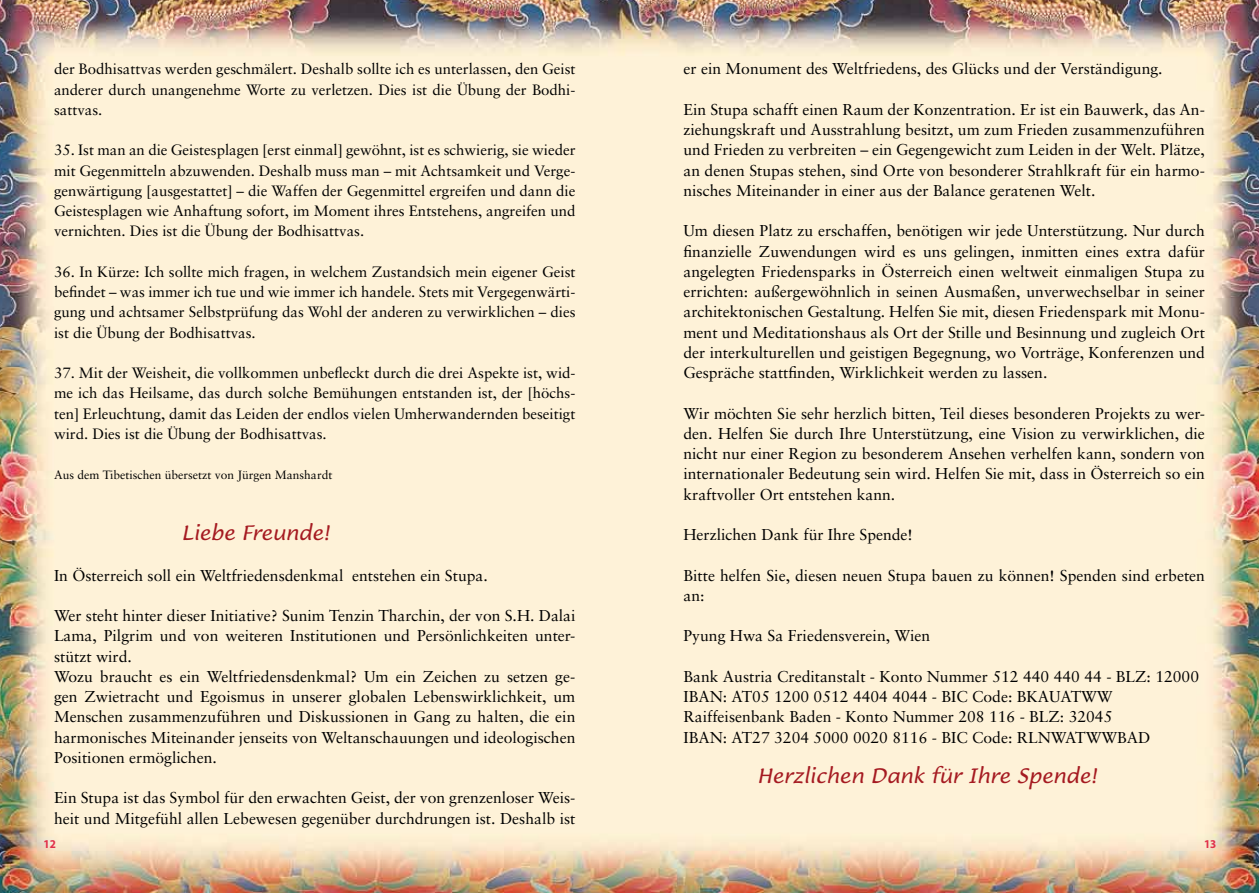
<style>
.page{position:relative;width:1259px;height:893px;background:#fff}
.page>*{position:absolute;margin:0;border:0;box-sizing:border-box;transform-origin:0 0}
.t1{font:italic 21.75px "Lucida Casual EF";color:#a51a21}
.t2{font:15.75px/20.2px "Sabon";color:#000}
.t3{font:15px/20.2px "Sabon";color:#000;text-align:justify}
.t4{font:12px "Sabon";color:#000}
.t5{font:700 semi-condensed 12px "Myriad Pro";color:#e1304a}
</style>
<div class="page">
<img style="left:0;top:0;width:1259px;height:893px">
<p class="t3" style="left:54px;top:59px;width:523px">der Bodhisattvas werden geschmälert. Deshalb sollte ich es unterlassen, den Geist anderer durch unangenehme Worte zu verletzen. Dies ist die Übung der Bodhi&shy;sattvas.</p>
<p class="t3" style="left:54px;top:140px;width:523px">35. Ist man an die Geistesplagen [erst einmal] gewöhnt, ist es schwierig, sie wieder mit Gegenmitteln abzuwenden. Deshalb muss man – mit Achtsamkeit und Verge&shy;genwärtigung [ausgestattet] – die Waffen der Gegenmittel ergreifen und dann die Geistesplagen wie Anhaftung sofort, im Moment ihres Entstehens, angreifen und vernichten. Dies ist die Übung der Bodhisattvas.</p>
<p class="t3" style="left:54px;top:261px;width:523px">36. In Kürze: Ich sollte mich fragen, in welchem Zustandsich mein eigener Geist befindet – was immer ich tue und wie immer ich handele. Stets mit Vergegenwärti&shy;gung und achtsamer Selbstprüfung das Wohl der anderen zu verwirklichen – dies ist die Übung der Bodhisattvas.</p>
<p class="t3" style="left:54px;top:363px;width:523px">37. Mit der Weisheit, die vollkommen unbefleckt durch die drei Aspekte ist, wid&shy;me ich das Heilsame, das durch solche Bemühungen entstanden ist, der [höchs&shy;ten] Erleuchtung, damit das Leiden der endlos vielen Umherwandernden beseitigt wird. Dies ist die Übung der Bodhisattvas.</p>
<p class="t4" style="left:54px;top:468px;width:280px">Aus dem Tibetischen übersetzt von Jürgen Manshardt</p>
<h1 class="t1" style="left:181px;top:521px;width:149px">Liebe Freunde!</h1>
<p class="t2" style="left:54px;top:565px;width:435px">In Österreich soll ein Weltfriedensdenkmal entstehen ein Stupa.</p>
<p class="t2" style="left:54px;top:605px;width:523px">Wer steht hinter dieser Initiative? Sunim Tenzin Tharchin, der von S.H. Dalai Lama, Pilgrim und von weiteren Institutionen und Persönlichkeiten unter&shy;stützt wird.<br>Wozu braucht es ein Weltfriedensdenkmal? Um ein Zeichen zu setzen ge&shy;gen Zwietracht und Egoismus in unserer globalen Lebenswirklichkeit, um Menschen zusammenzuführen und Diskussionen in Gang zu halten, die ein harmonisches Miteinander jenseits von Weltanschauungen und ideologischen Positionen ermöglichen.</p>
<p class="t2" style="left:54px;top:788px;width:523px">Ein Stupa ist das Symbol für den erwachten Geist, der von grenzenloser Weis&shy;heit und Mitgefühl allen Lebewesen gegenüber durchdrungen ist. Deshalb ist</p>
<p class="t2" style="left:683px;top:59px;width:481px">er ein Monument des Weltfriedens, des Glücks und der Verständigung.</p>
<p class="t2" style="left:683px;top:99px;width:523px;text-align:justify">Ein Stupa schafft einen Raum der Konzentration. Er ist ein Bauwerk, das An&shy;ziehungskraft und Ausstrahlung besitzt, um zum Frieden zusammenzuführen und Frieden zu verbreiten – ein Gegengewicht zum Leiden in der Welt. Plätze, an denen Stupas stehen, sind Orte von besonderer Strahlkraft für ein harmo&shy;nisches Miteinander in einer aus der Balance geratenen Welt.</p>
<p class="t2" style="left:683px;top:221px;width:523px;text-align:justify">Um diesen Platz zu erschaffen, benötigen wir jede Unterstützung. Nur durch finanzielle Zuwendungen wird es uns gelingen, inmitten eines extra dafür angelegten Friedensparks in Österreich einen weltweit einmaligen Stupa zu errichten: außergewöhnlich in seinen Ausmaßen, unverwechselbar in seiner architektonischen Gestaltung. Helfen Sie mit, diesen Friedenspark mit Monu&shy;ment und Meditationshaus als Ort der Stille und Besinnung und zugleich Ort der interkulturellen und geistigen Begegnung, wo Vorträge, Konferenzen und Gespräche stattfinden, Wirklichkeit werden zu lassen.</p>
<p class="t2" style="left:683px;top:403px;width:523px;text-align:justify">Wir möchten Sie sehr herzlich bitten, Teil dieses besonderen Projekts zu wer&shy;den. Helfen Sie durch Ihre Unterstützung, eine Vision zu verwirklichen, die nicht nur einer Region zu besonderem Ansehen verhelfen kann, sondern von internationaler Bedeutung sein wird. Helfen Sie mit, dass in Österreich so ein kraftvoller Ort entstehen kann.</p>
<p class="t2" style="left:683px;top:524px;width:231px">Herzlichen Dank für Ihre Spende!</p>
<p class="t2" style="left:683px;top:565px;width:523px">Bitte helfen Sie, diesen neuen Stupa bauen zu können! Spenden sind erbeten an:</p>
<p class="t2" style="left:683px;top:626px;width:248px">Pyung Hwa Sa Friedensverein, Wien</p>
<p class="t2" style="left:683px;top:666px;width:517px">Bank Austria Creditanstalt - Konto Nummer 512 440 440 44 - BLZ: 12000<br>IBAN: AT05 1200 0512 4404 4044 - BIC Code: BKAUATWW Raiffeisenbank Baden - Konto Nummer 208 116 - BLZ: 32045<br>IBAN: AT27 3204 5000 0020 8116 - BIC Code: RLNWATWWBAD</p>
<h1 class="t1" style="left:757px;top:764px;width:341px">Herzlichen Dank für Ihre Spende!</h1>
<p class="t5" style="left:44px;top:836px;width:14px">12</p>
<p class="t5" style="left:1204px;top:836px;width:14px">13</p>
</div>
